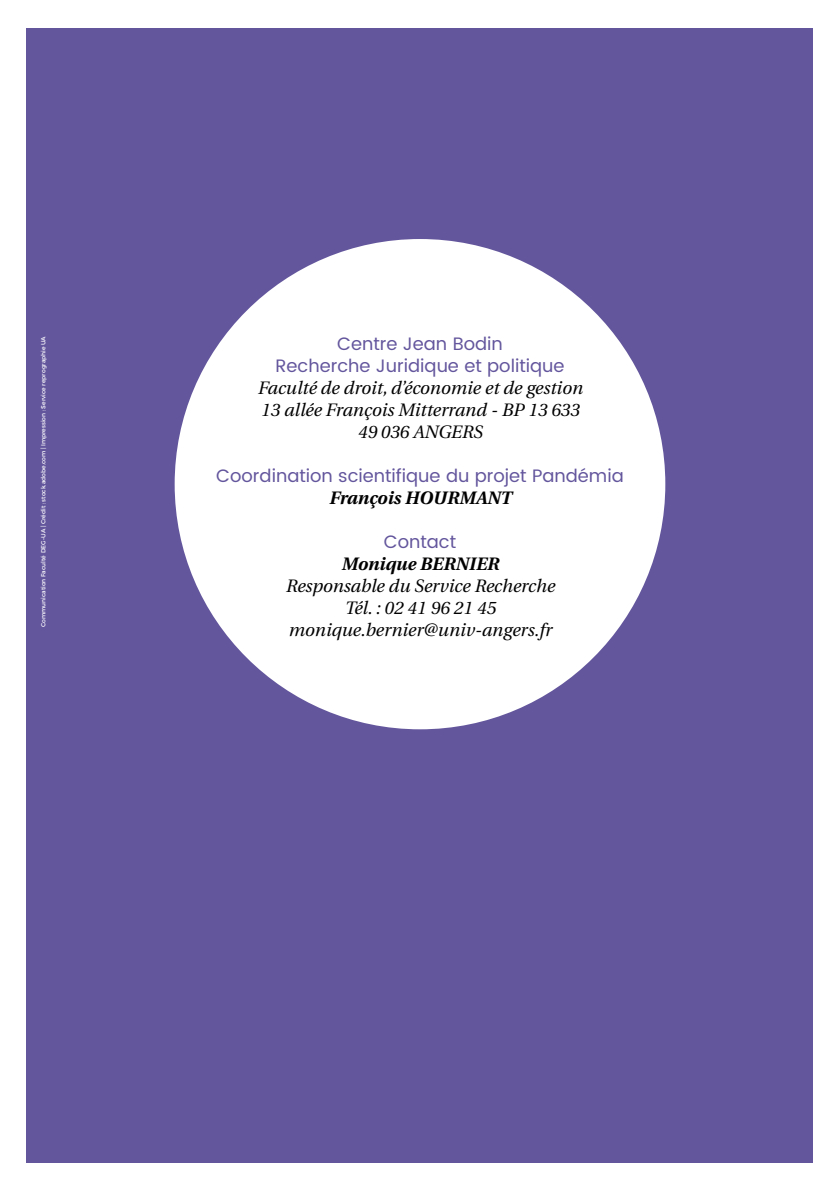
<style>
.page{position:relative;width:840px;height:1191px;background:#fff}
.page>*{position:absolute;margin:0;border:0;box-sizing:border-box;transform-origin:0 0}
.t1{font:italic 18px/22px "UA Poppins Texte";color:#000;text-align:center}
.t2{font:18px/22px "UA Poppins Texte";color:#64569d;text-align:center}
.t3{font:italic 700 18px "UA Poppins Texte";color:#000}
.t4{font:6px "Montserrat";color:#fff}
</style>
<div class="page">
<div style="left:27px;top:28px;width:785px;height:1134px;background:#64569d"></div>
<div style="left:174px;top:239px;width:491px;height:490px;background:#fff;border-radius:50%"></div>
<p class="t4" style="left:40px;top:627px;width:292px;rotate:-90deg">Communication Faculté DEG–UA | Crédit : stock.adobe.com | Impression : Service reprographie UA</p>
<p class="t2" style="left:275px;top:333px;width:290px">Centre Jean Bodin<br>Recherche Juridique et politique</p>
<p class="t1" style="left:257px;top:376px;width:326px">Faculté de droit, d’économie et de gestion<br>13 allée François Mitterrand - BP 13 633<br>49 036 ANGERS</p>
<p class="t2" style="left:216px;top:465px;width:409px">Coordination scientifique du projet Pandémia</p>
<p class="t3" style="left:328px;top:484px;width:184px">François HOURMANT</p>
<p class="t2" style="left:383px;top:531px;width:74px">Contact</p>
<p class="t3" style="left:341px;top:550px;width:159px">Monique BERNIER</p>
<p class="t1" style="left:285px;top:574px;width:271px">Responsable du Service Recherche<br>Tél. : 02 41 96 21 45 monique.bernier@univ-angers.fr</p>
</div>
